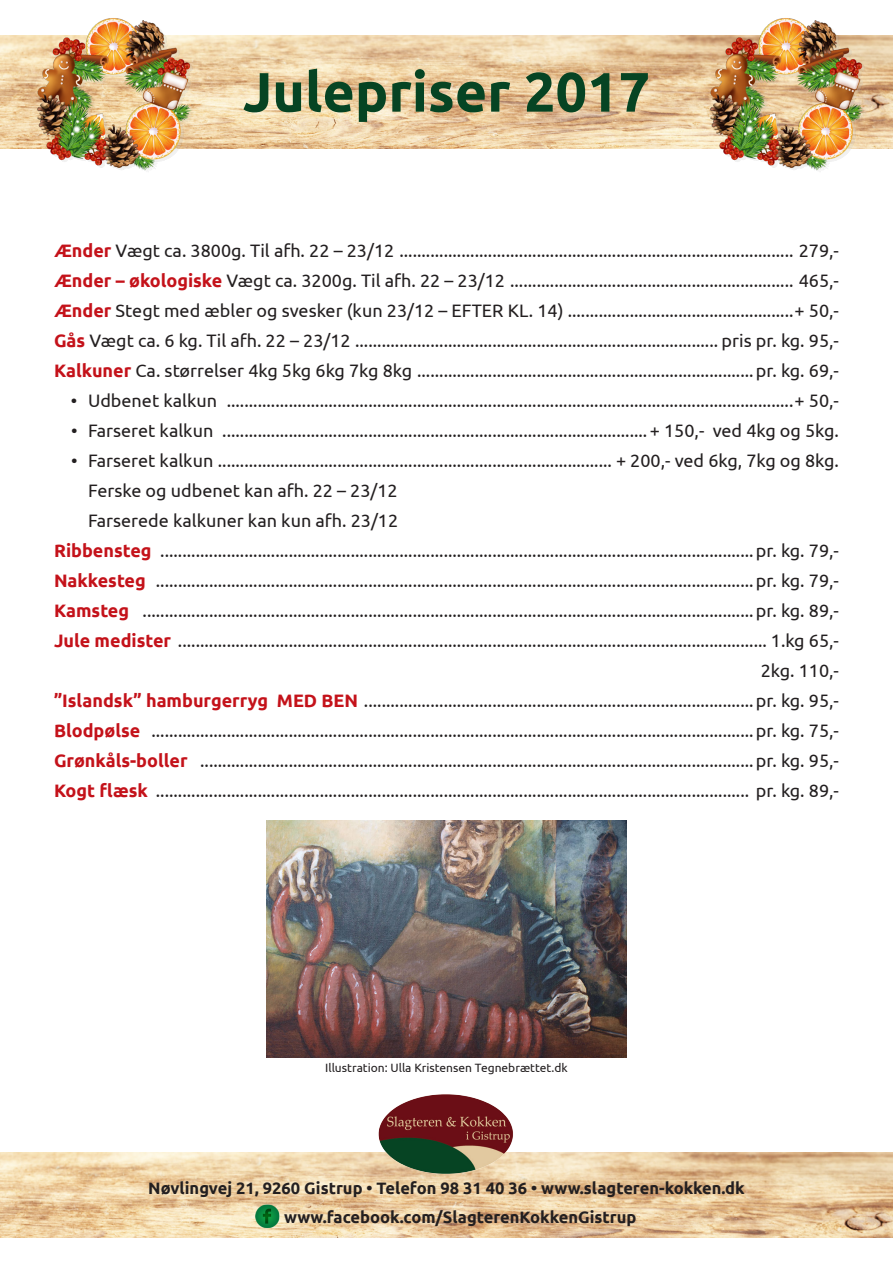
<style>
.page{position:relative;width:893px;height:1263px;background:#fff}
.page>*{position:absolute;margin:0;border:0;box-sizing:border-box;transform-origin:0 0}
.t1{font:700 55.5px "Ubuntu";color:#064423}
.t2{font:18px/30px "Ubuntu";color:#231f20}
.t3{font:700 16.5px "Ubuntu";color:#231f20}
.t4{font:12px "Ubuntu";color:#231f20}
.s1{font-weight:700;color:#c4121a}
</style>
<div class="page">
<img style="left:0;top:35px;width:893px;height:113px">
<img style="left:0;top:1152px;width:893px;height:85px">
<img style="left:377px;top:1094px;width:139px;height:79px">
<img style="left:256px;top:1204px;width:24px;height:24px">
<img style="left:30px;top:18px;width:170px;height:153px">
<img style="left:266px;top:821px;width:361px;height:236px">
<img style="left:702px;top:18px;width:170px;height:154px">
<h1 class="t1" style="left:243px;top:58px;width:409px">Julepriser 2017</h1>
<p class="t2" style="left:54px;top:235px;width:786px"><span class="s1">Ænder</span> Vægt ca. 3800g. Til afh. 22 – 23/12 ......................................................................................... 279,-<br><span class="s1">Ænder – økologiske</span> Vægt ca. 3200g. Til afh. 22 – 23/12</p>
<p class="t2" style="left:799px;top:265px;width:42px">465,-</p>
<p class="t2" style="left:54px;top:295px;width:511px"><span class="s1">Ænder</span> Stegt med æbler og svesker (kun 23/12 – EFTER KL. 14)</p>
<p class="t2" style="left:54px;top:295px;width:786px;text-align:justify;text-indent:740px">+ 50,- <span class="s1">Gås</span> Vægt ca. 6 kg. Til afh. 22 – 23/12 .................................................................................. pris pr. kg. 95,- <span class="s1">Kalkuner</span> Ca. størrelser 4kg 5kg 6kg 7kg 8kg ............................................................................pr. kg. 69,-</p>
<p class="t2" style="left:71px;top:385px;width:769px">• Udbenet kalkun ................................................................................................................................+ 50,-</p>
<p class="t2" style="left:71px;top:415px;width:769px">• Farseret kalkun ................................................................................................+ 150,- ved 4kg og 5kg.</p>
<p class="t2" style="left:71px;top:445px;width:769px">• Farseret kalkun ......................................................................................... + 200,- ved 6kg, 7kg og 8kg.</p>
<p class="t2" style="left:88px;top:475px;width:311px">Ferske og udbenet kan afh. 22 – 23/12</p>
<p class="t2" style="left:88px;top:505px;width:312px">Farserede kalkuner kan kun afh. 23/12</p>
<p class="t2" style="left:54px;top:535px;width:786px"><span class="s1">Ribbensteg</span> ......................................................................................................................................pr. kg. 79,-</p>
<p class="t2" style="left:54px;top:565px;width:786px"><span class="s1">Nakkesteg</span> .......................................................................................................................................pr. kg. 79,-</p>
<p class="t2" style="left:54px;top:595px;width:786px"><span class="s1">Kamsteg</span> ..........................................................................................................................................pr. kg. 89,-</p>
<p class="t2" style="left:54px;top:625px;width:786px"><span class="s1">Jule medister</span> ..................................................................................................................................... 1.kg 65,-</p>
<p class="t2" style="left:761px;top:655px;width:80px">2kg. 110,-</p>
<p class="t2" style="left:54px;top:685px;width:786px"><span class="s1">”Islandsk” hamburgerryg MED BEN</span> ........................................................................................pr. kg. 95,-</p>
<p class="t2" style="left:54px;top:715px;width:786px"><span class="s1">Blodpølse</span> ........................................................................................................................................pr. kg. 75,-</p>
<p class="t2" style="left:54px;top:745px;width:786px"><span class="s1">Grønkåls-boller</span> .............................................................................................................................pr. kg. 95,-</p>
<p class="t2" style="left:54px;top:775px;width:786px"><span class="s1">Kogt flæsk</span> ...................................................................................................................................... pr. kg. 89,-</p>
<p class="t4" style="left:325px;top:1061px;width:244px">Illustration: Ulla Kristensen Tegnebrættet.dk</p>
<p class="t3" style="left:148px;top:1178px;width:598px">Nøvlingvej 21, 9260 Gistrup • Telefon 98 31 40 36 • www.slagteren-kokken.dk</p>
<p class="t3" style="left:284px;top:1207px;width:354px">www.facebook.com/SlagterenKokkenGistrup</p>
</div>
